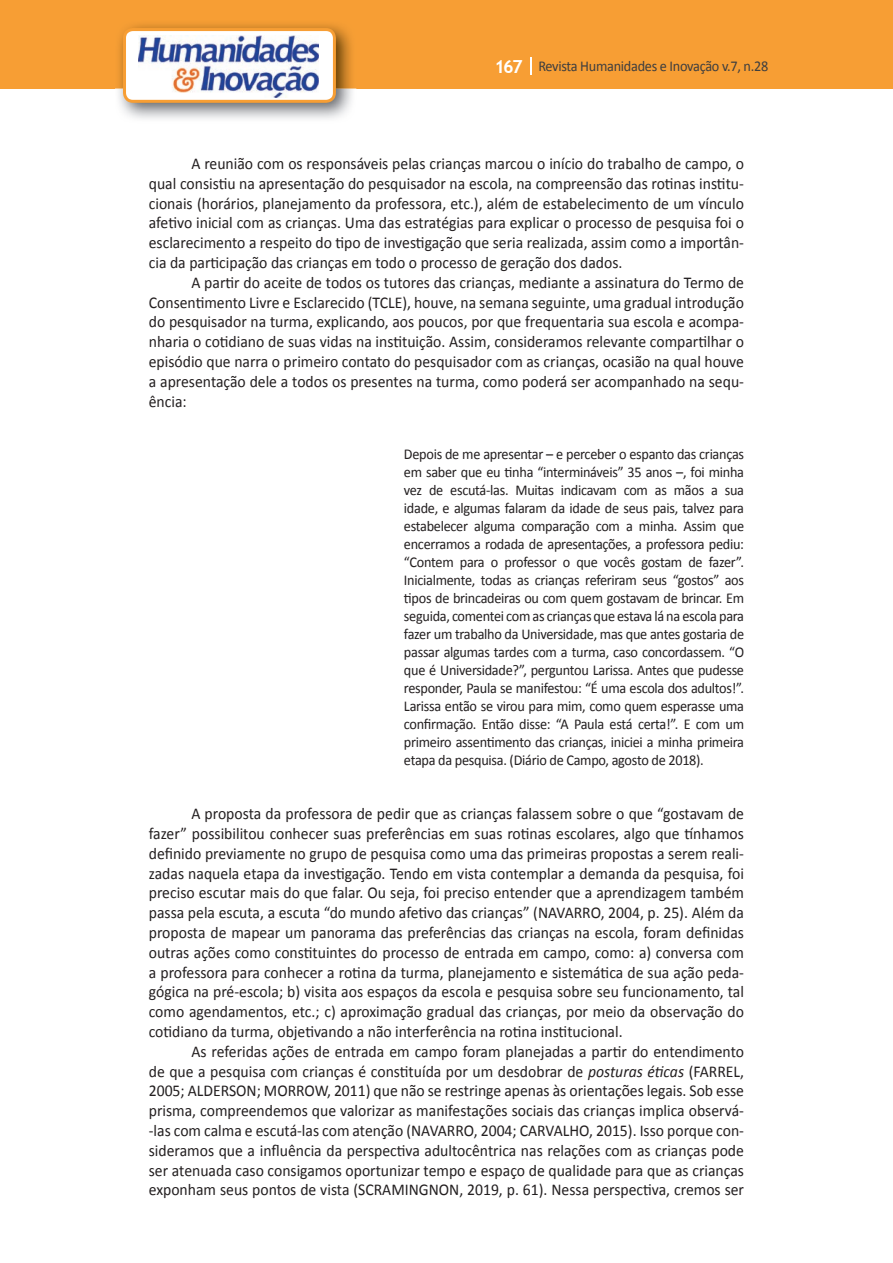
<style>
.page{position:relative;width:893px;height:1263px;background:#fff}
.page>*{position:absolute;margin:0;border:0;box-sizing:border-box;transform-origin:0 0}
.t1{font:16.5px/19.8px "Calibri";color:#231f20;text-align:justify;scale:.95 1}
.t2{font:15px/18px "Calibri";letter-spacing:-.02em;color:#231f20;text-align:justify;scale:.95 1}
.t3{font:15px "Calibri";letter-spacing:-.02em;color:#3e3e3f;scale:.95 1}
.s1{font-family:"Trebuchet MS";font-weight:700;font-size:18px;color:#fff}
.s2{font-style:italic}
</style>
<div class="page">
<div style="left:0;top:0;width:893px;height:88px;background:#f79e34"></div>
<svg style="left:530px;top:57px;width:2px;height:18px"></svg>
<img style="left:115px;top:24px;width:241px;height:95px">
<svg style="left:123px;top:28px;width:213px;height:75px"></svg>
<p class="t3" style="left:495px;top:57px;width:290px"><span class="s1">167</span> Revista Humanidades e Inovação v.7, n.28</p>
<p class="t1" style="left:149px;top:154px;width:628px;text-indent:43px">A reunião com os responsáveis pelas crianças marcou o início do trabalho de campo, o qual consistiu na apresentação do pesquisador na escola, na compreensão das rotinas institu&shy;cionais (horários, planejamento da professora, etc.), além de estabelecimento de um vínculo afetivo inicial com as crianças. Uma das estratégias para explicar o processo de pesquisa foi o esclarecimento a respeito do tipo de investigação que seria realizada, assim como a importân&shy;cia da participação das crianças em todo o processo de geração dos dados.</p>
<p class="t1" style="left:149px;top:272px;width:628px;text-indent:43px">A partir do aceite de todos os tutores das crianças, mediante a assinatura do Termo de Consentimento Livre e Esclarecido (TCLE), houve, na semana seguinte, uma gradual introdução do pesquisador na turma, explicando, aos poucos, por que frequentaria sua escola e acompa&shy;nharia o cotidiano de suas vidas na instituição. Assim, consideramos relevante compartilhar o episódio que narra o primeiro contato do pesquisador com as crianças, ocasião na qual houve a apresentação dele a todos os presentes na turma, como poderá ser acompanhado na sequ&shy;ência:</p>
<p class="t2" style="left:404px;top:445px;width:360px">Depois de me apresentar – e perceber o espanto das crianças em saber que eu tinha “intermináveis” 35 anos –, foi minha vez de escutá-las. Muitas indicavam com as mãos a sua idade, e algumas falaram da idade de seus pais, talvez para estabelecer alguma comparação com a minha. Assim que encerramos a rodada de apresentações, a professora pediu: “Contem para o professor o que vocês gostam de fazer”.<br>Inicialmente, todas as crianças referiram seus “gostos” aos tipos de brincadeiras ou com quem gostavam de brincar. Em seguida, comentei com as crianças que estava lá na escola para fazer um trabalho da Universidade, mas que antes gostaria de passar algumas tardes com a turma, caso concordassem. “O que é Universidade?”, perguntou Larissa. Antes que pudesse responder, Paula se manifestou: “É uma escola dos adultos!”.<br>Larissa então se virou para mim, como quem esperasse uma confirmação. Então disse: “A Paula está certa!”. E com um primeiro assentimento das crianças, iniciei a minha primeira etapa da pesquisa. (Diário de Campo, agosto de 2018).</p>
<p class="t1" style="left:149px;top:804px;width:628px;text-indent:43px">A proposta da professora de pedir que as crianças falassem sobre o que “gostavam de fazer” possibilitou conhecer suas preferências em suas rotinas escolares, algo que tínhamos definido previamente no grupo de pesquisa como uma das primeiras propostas a serem reali&shy;zadas naquela etapa da investigação. Tendo em vista contemplar a demanda da pesquisa, foi preciso escutar mais do que falar. Ou seja, foi preciso entender que a aprendizagem também passa pela escuta, a escuta “do mundo afetivo das crianças” (NAVARRO, 2004, p. 25). Além da proposta de mapear um panorama das preferências das crianças na escola, foram definidas outras ações como constituintes do processo de entrada em campo, como: a) conversa com a professora para conhecer a rotina da turma, planejamento e sistemática de sua ação peda&shy;gógica na pré-escola; b) visita aos espaços da escola e pesquisa sobre seu funcionamento, tal como agendamentos, etc.; c) aproximação gradual das crianças, por meio da observação do cotidiano da turma, objetivando a não interferência na rotina institucional.</p>
<p class="t1" style="left:149px;top:1041px;width:628px;text-indent:43px">As referidas ações de entrada em campo foram planejadas a partir do entendimento de que a pesquisa com crianças é constituída por um desdobrar de <span class="s2">posturas éticas</span> (FARREL, 2005; ALDERSON; MORROW, 2011) que não se restringe apenas às orientações legais. Sob esse prisma, compreendemos que valorizar as manifestações sociais das crianças implica observá--las com calma e escutá-las com atenção (NAVARRO, 2004; CARVALHO, 2015). Isso porque con&shy;sideramos que a influência da perspectiva adultocêntrica nas relações com as crianças pode ser atenuada caso consigamos oportunizar tempo e espaço de qualidade para que as crianças exponham seus pontos de vista (SCRAMINGNON, 2019, p. 61). Nessa perspectiva, cremos ser</p>
</div>
